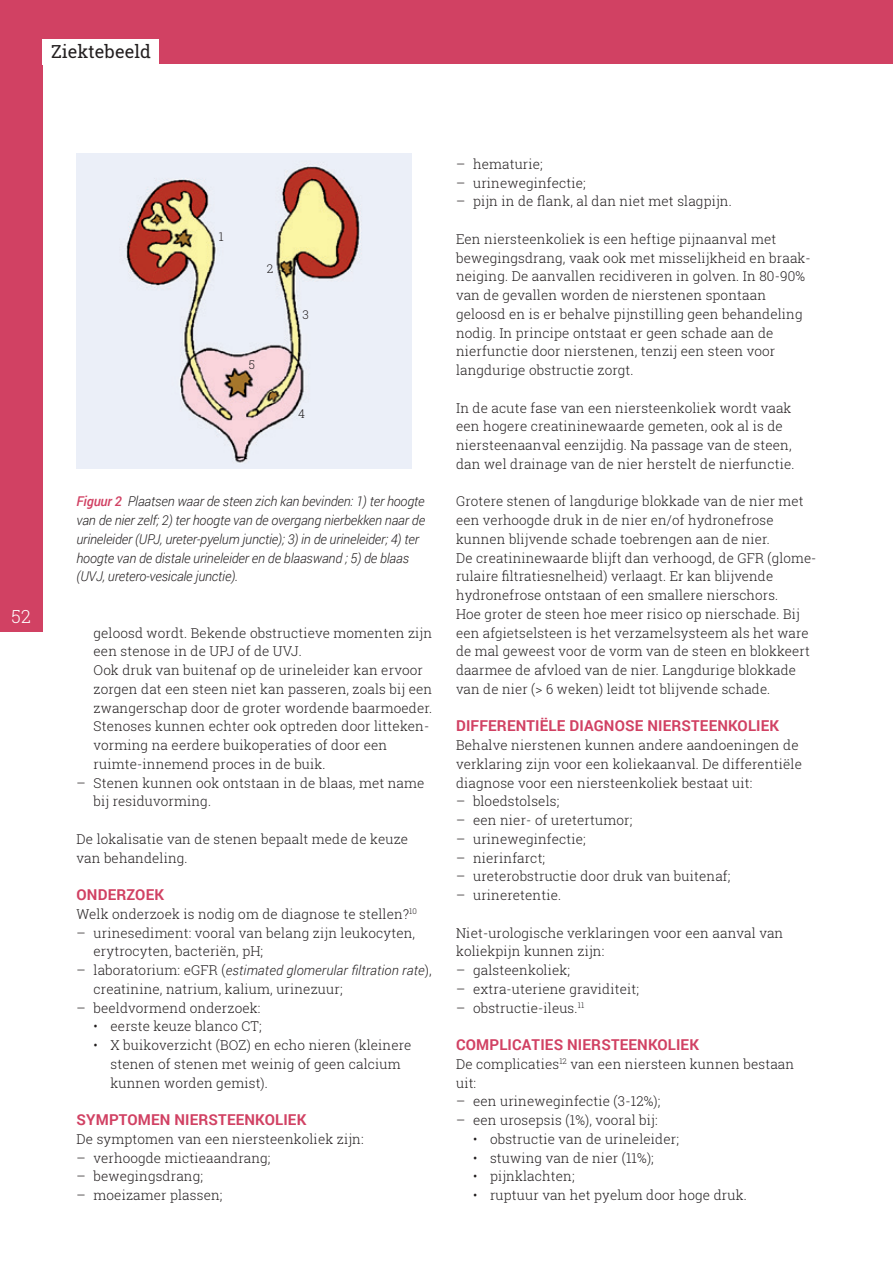
<style>
.page{position:relative;width:893px;height:1263px;background:#fff}
.page>*{position:absolute;margin:0;border:0;box-sizing:border-box;transform-origin:0 0}
.t1{font:18px "Roboto Slab";color:#231f20}
.t2{font:300 18px "Roboto Slab";color:#fff}
.t3{font:700 15px "Roboto";letter-spacing:.01em;color:#d14163}
.t4{font:300 13.5px/18.8px "Roboto Slab";letter-spacing:.01em;color:#231f20}
.t5{font:italic 300 13.5px/18.8px "Roboto";letter-spacing:-.01em;color:#231f20}
.t6{font:italic 300 13.5px "Roboto";letter-spacing:.01em;color:#231f20}
.t7{font:300 12px "Roboto Slab";color:#231f20}
.s1{font-weight:500;color:#d14163}
.s2{font-family:"Roboto Slab";font-style:normal}
</style>
<div class="page">
<div style="left:0;top:0;width:893px;height:64px;background:#d14163"></div>
<div style="left:0;top:0;width:43px;height:631px;background:#d14163"></div>
<div style="left:43px;top:39px;width:116px;height:26px;background:#fff"></div>
<img style="left:77px;top:154px;width:334px;height:315px">
<h1 class="t1" style="left:51px;top:39px;width:101px">Ziektebeeld</h1>
<h1 class="t2" style="left:12px;top:604px;width:21px">52</h1>
<p class="t7" style="left:219px;top:229px;width:6px">1</p>
<p class="t7" style="left:267px;top:260px;width:8px">2</p>
<p class="t7" style="left:249px;top:356px;width:8px">5</p>
<p class="t7" style="left:302px;top:307px;width:8px">3</p>
<p class="t7" style="left:298px;top:405px;width:8px">4</p>
<p class="t5" style="left:77px;top:492px;width:350px"><span class="s1">Figuur 2</span> Plaatsen waar de steen zich kan bevinden: 1) ter hoogte van de nier zelf; 2) ter hoogte van de overgang nierbekken naar de urineleider (UPJ, ureter-pyelum junctie); 3) in de urineleider; 4) ter hoogte van de distale urineleider en de blaaswand ; 5) de blaas (UVJ, uretero-vesicale junctie).</p>
<p class="t4" style="left:94px;top:623px;width:340px">geloosd wordt. Bekende obstructieve momenten zijn een stenose in de UPJ of de UVJ.<br>Ook druk van buitenaf op de urineleider kan ervoor zorgen dat een steen niet kan passeren, zoals bij een zwangerschap door de groter wordende baarmoeder.<br>Stenoses kunnen echter ook optreden door litteken&shy;vorming na eerdere buikoperaties of door een ruimte-innemend proces in de buik.</p>
<p class="t4" style="left:94px;top:773px;width:332px;text-indent:-17px">– Stenen kunnen ook ontstaan in de blaas, met name bij residuvorming.</p>
<p class="t4" style="left:77px;top:829px;width:333px">De lokalisatie van de stenen bepaalt mede de keuze van behandeling.</p>
<p class="t3" style="left:77px;top:884px;width:89px">ONDERZOEK</p>
<p class="t4" style="left:77px;top:904px;width:342px">Welk onderzoek is nodig om de diagnose te stellen?<sup>10</sup></p>
<p class="t4" style="left:94px;top:923px;width:323px;text-indent:-17px">– urinesediment: vooral van belang zijn leukocyten, erytrocyten, bacteriën, pH;</p>
<p class="t6" style="left:77px;top:961px;width:357px"><span class="s2">– laboratorium: eGFR (</span>estimated glomerular filtration rate<span class="s2">),</span></p>
<p class="t4" style="left:94px;top:979px;width:251px">creatinine, natrium, kalium, urinezuur;</p>
<p class="t4" style="left:77px;top:998px;width:185px">– beeldvormend onderzoek:</p>
<p class="t4" style="left:94px;top:1017px;width:170px">• eerste keuze blanco CT;</p>
<p class="t4" style="left:111px;top:1035px;width:302px;text-indent:-17px">• X buikoverzicht (BOZ) en echo nieren (kleinere stenen of stenen met weinig of geen calcium kunnen worden gemist).</p>
<p class="t3" style="left:77px;top:1109px;width:231px">SYMPTOMEN NIERSTEENKOLIEK</p>
<p class="t4" style="left:77px;top:1129px;width:289px">De symptomen van een niersteenkoliek zijn:</p>
<p class="t4" style="left:77px;top:1148px;width:195px">– verhoogde mictieaandrang;</p>
<p class="t4" style="left:77px;top:1167px;width:128px">– bewegingsdrang;</p>
<p class="t4" style="left:77px;top:1185px;width:147px">– moeizamer plassen;</p>
<p class="t4" style="left:456px;top:154px;width:88px">– hematurie;</p>
<p class="t4" style="left:456px;top:173px;width:131px">– urineweginfectie;</p>
<p class="t4" style="left:456px;top:192px;width:277px">– pijn in de flank, al dan niet met slagpijn.</p>
<p class="t4" style="left:456px;top:229px;width:356px">Een niersteenkoliek is een heftige pijnaanval met bewegingsdrang, vaak ook met misselijkheid en braak&shy;neiging. De aanvallen recidiveren in golven. In 80-90% van de gevallen worden de nierstenen spontaan geloosd en is er behalve pijnstilling geen behandeling nodig. In principe ontstaat er geen schade aan de nierfunctie door nierstenen, tenzij een steen voor langdurige obstructie zorgt.</p>
<p class="t4" style="left:456px;top:398px;width:340px">In de acute fase van een niersteenkoliek wordt vaak een hogere creatininewaarde gemeten, ook al is de niersteenaanval eenzijdig. Na passage van de steen, dan wel drainage van de nier herstelt de nierfunctie.</p>
<p class="t4" style="left:456px;top:492px;width:362px">Grotere stenen of langdurige blokkade van de nier met een verhoogde druk in de nier en/of hydronefrose kunnen blijvende schade toebrengen aan de nier.<br>De creatininewaarde blijft dan verhoogd, de GFR (glome&shy;rulaire filtratiesnelheid) verlaagt. Er kan blijvende hydronefrose ontstaan of een smallere nierschors.<br>Hoe groter de steen hoe meer risico op nierschade. Bij een afgietselsteen is het verzamelsysteem als het ware de mal geweest voor de vorm van de steen en blokkeert daarmee de afvloed van de nier. Langdurige blokkade van de nier (&gt; 6 weken) leidt tot blijvende schade.</p>
<p class="t3" style="left:456px;top:715px;width:325px">DIFFERENTIËLE DIAGNOSE NIERSTEENKOLIEK</p>
<p class="t4" style="left:456px;top:735px;width:347px">Behalve nierstenen kunnen andere aandoeningen de verklaring zijn voor een koliekaanval. De differentiële diagnose voor een niersteenkoliek bestaat uit:</p>
<p class="t4" style="left:456px;top:792px;width:105px">– bloedstolsels;</p>
<p class="t4" style="left:456px;top:810px;width:178px">– een nier- of uretertumor;</p>
<p class="t4" style="left:456px;top:829px;width:131px">– urineweginfectie;</p>
<p class="t4" style="left:456px;top:848px;width:91px">– nierinfarct;</p>
<p class="t4" style="left:456px;top:867px;width:276px">– ureterobstructie door druk van buitenaf;</p>
<p class="t4" style="left:456px;top:885px;width:107px">– urineretentie.</p>
<p class="t4" style="left:456px;top:923px;width:329px">Niet-urologische verklaringen voor een aanval van koliekpijn kunnen zijn:</p>
<p class="t4" style="left:456px;top:960px;width:116px">– galsteenkoliek;</p>
<p class="t4" style="left:456px;top:979px;width:184px">– extra-uteriene graviditeit;</p>
<p class="t4" style="left:456px;top:998px;width:130px">– obstructie-ileus.<sup>11</sup></p>
<p class="t3" style="left:456px;top:1034px;width:245px">COMPLICATIES NIERSTEENKOLIEK</p>
<p class="t4" style="left:456px;top:1054px;width:340px">De complicaties<sup>12</sup> van een niersteen kunnen bestaan uit:</p>
<p class="t4" style="left:456px;top:1092px;width:206px">– een urineweginfectie (3-12%);</p>
<p class="t4" style="left:456px;top:1110px;width:203px">– een urosepsis (1%), vooral bij:</p>
<p class="t4" style="left:473px;top:1129px;width:207px">• obstructie van de urineleider;</p>
<p class="t4" style="left:473px;top:1148px;width:182px">• stuwing van de nier (11%);</p>
<p class="t4" style="left:473px;top:1167px;width:103px">• pijnklachten;</p>
<p class="t4" style="left:473px;top:1185px;width:275px">• ruptuur van het pyelum door hoge druk.</p>
</div>
